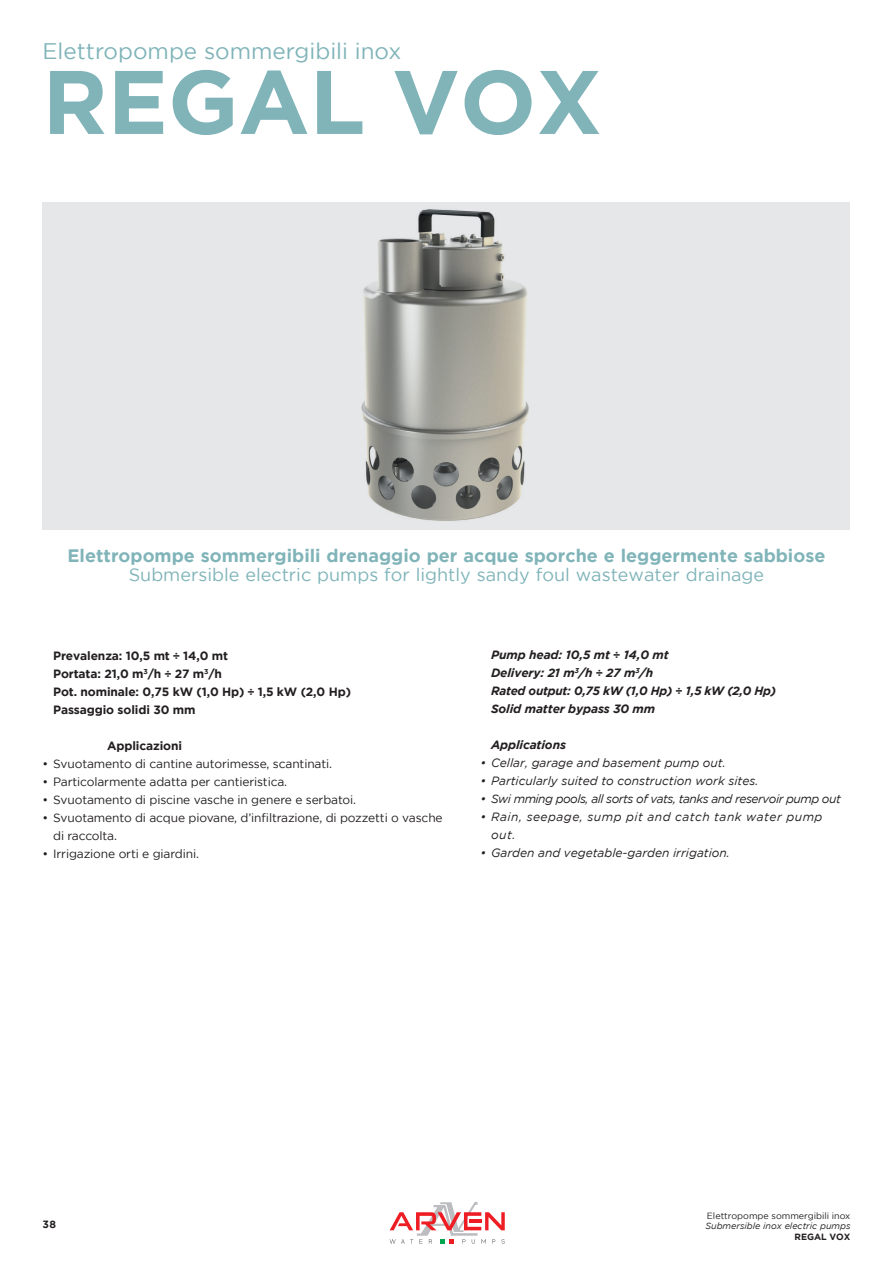
<style>
.page{position:relative;width:893px;height:1263px;background:#fff}
.page>*{position:absolute;margin:0;border:0;box-sizing:border-box;transform-origin:0 0}
.t1{font:700 90px "Gotham";color:#80b4b9}
.t2{font:22.5px "Gotham";color:#80b4b9}
.Normale{font:700 18px "Gotham";color:#80b4b9}
.Normale-2{font:18px "Gotham";color:#80b4b9}
.t3{font:12px/18px "Gotham";letter-spacing:-.01em;color:#231f20}
.t4{font:700 12px "Gotham";letter-spacing:-.01em;color:#231f20}
.t5{font:italic 700 12px "Gotham";letter-spacing:-.01em;color:#231f20}
.t6{font:italic 12px "Gotham";color:#231f20}
.t7{font:italic 12px "Gotham";letter-spacing:-.04em;color:#231f20}
.t8{font:italic 12px/18px "Gotham";letter-spacing:.04em;color:#231f20}
.t9{font:700 10.5px "Gotham";color:#231f20}
.t10{font:9px "Gotham";color:#231f20}
.t11{font:italic 9px "Gotham";color:#231f20}
.t12{font:700 9px "Gotham";color:#231f20}
.s1{font-family:"Arial"}
.s2{font-family:"Arial";font-style:normal}
</style>
<div class="page">
<svg style="left:390px;top:1202px;width:115px;height:42px"></svg>
<hr style="left:469px;top:1219px;width:12px;height:4px;background:#ee1d23">
<div style="left:43px;top:202px;width:807px;height:327px;background:#e6e7e9"></div>
<img style="left:338px;top:209px;width:217px;height:321px">
<p class="t2" style="left:43px;top:39px;width:360px">Elettropompe sommergibili inox</p>
<p class="t1" style="left:43px;top:50px;width:561px">REGAL VOX</p>
<p class="Normale" style="left:68px;top:545px;width:759px">Elettropompe sommergibili drenaggio per acque sporche e leggermente sabbiose</p>
<p class="Normale-2" style="left:129px;top:565px;width:637px">Submersible electric pumps for lightly sandy foul wastewater drainage</p>
<p class="t4" style="left:53px;top:649px;width:176px">Prevalenza: 10,5 mt <span class="s1">÷</span> 14,0 mt</p>
<p class="t4" style="left:53px;top:667px;width:170px">Portata: 21,0 m<sup>3</sup>/h <span class="s1">÷</span> 27 m<sup>3</sup>/h</p>
<p class="t4" style="left:53px;top:685px;width:299px">Pot. nominale: 0,75 kW (1,0 Hp) <span class="s1">÷</span> 1,5 kW (2,0 Hp)</p>
<p class="t4" style="left:53px;top:703px;width:144px">Passaggio solidi 30 mm</p>
<p class="t4" style="left:107px;top:739px;width:77px">Applicazioni</p>
<p class="t3" style="left:43px;top:754px;width:291px">• Svuotamento di cantine autorimesse, scantinati.</p>
<p class="t3" style="left:43px;top:772px;width:246px">• Particolarmente adatta per cantieristica.</p>
<p class="t3" style="left:43px;top:790px;width:315px">• Svuotamento di piscine vasche in genere e serbatoi.</p>
<p class="t3" style="left:53px;top:808px;width:391px;text-indent:-11px">• Svuotamento di acque piovane, d’infiltrazione, di pozzetti o vasche di raccolta.</p>
<p class="t3" style="left:43px;top:844px;width:158px">• Irrigazione orti e giardini.</p>
<p class="t5" style="left:491px;top:648px;width:179px">Pump head: 10,5 mt <span class="s2">÷</span> 14,0 mt</p>
<p class="t5" style="left:491px;top:666px;width:164px">Delivery: 21 m<sup>3</sup>/h <span class="s2">÷</span> 27 m<sup>3</sup>/h</p>
<p class="t5" style="left:491px;top:684px;width:287px">Rated output: 0,75 kW (1,0 Hp) <span class="s2">÷</span> 1,5 kW (2,0 Hp)</p>
<p class="t5" style="left:491px;top:702px;width:166px">Solid matter bypass 30 mm</p>
<p class="t5" style="left:491px;top:738px;width:76px">Applications</p>
<p class="t6" style="left:480px;top:756px;width:247px">• Cellar, garage and basement pump out.</p>
<p class="t6" style="left:480px;top:774px;width:280px">• Particularly suited to construction work sites.</p>
<p class="t7" style="left:480px;top:792px;width:362px">• Swi mming pools, all sorts of vats, tanks and reservoir pump out</p>
<p class="t8" style="left:491px;top:808px;width:333px;text-indent:-11px">• Rain, seepage, sump pit and catch tank water pump out.</p>
<p class="t6" style="left:480px;top:846px;width:251px">• Garden and vegetable-garden irrigation.</p>
<p class="t9" style="left:43px;top:1218px;width:15px">38</p>
<p class="t10" style="left:707px;top:1210px;width:145px">Elettropompe sommergibili inox</p>
<p class="t11" style="left:705px;top:1221px;width:146px">Submersible inox electric pumps</p>
<p class="t12" style="left:794px;top:1231px;width:57px">REGAL VOX</p>
</div>
